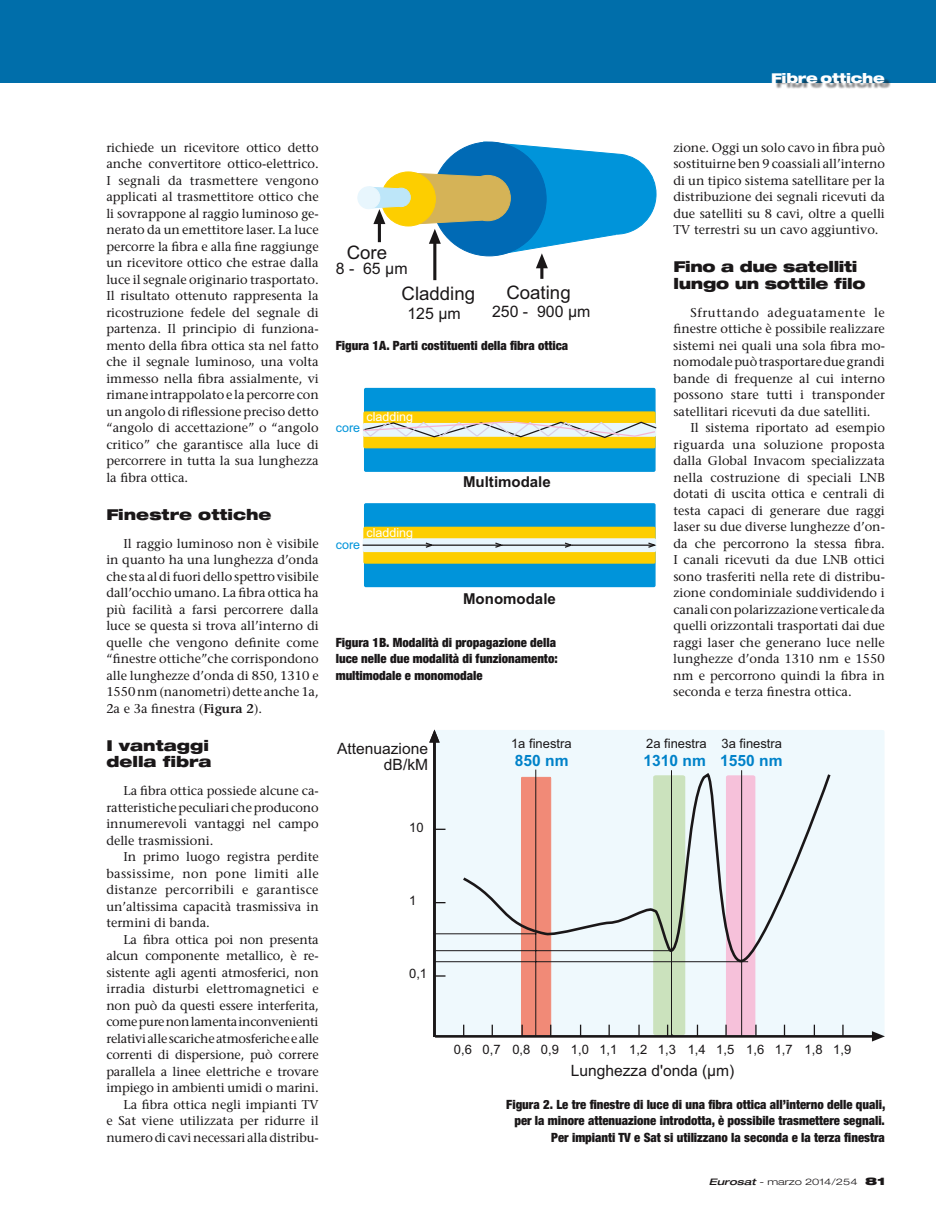
<style>
.page{position:relative;width:936px;height:1212px;background:#fff}
.page>*{position:absolute;margin:0;border:0;box-sizing:border-box;transform-origin:0 0}
.t1{font:18.6px "Arial";color:#1a1718}
.t2{font:15.9px "Arial";color:#1a1718}
.t3{font:15.6px/15.6px "Arial";color:#1a1718;text-align:right}
.t4{font:700 15.6px "Arial";color:#0082c9}
.t5{font:900 expanded 15px/16.5px "Helvetica Neue LT Std";letter-spacing:-.02em;color:#1a1718}
.t6{font:900 expanded 15px/16.5px "Helvetica Neue LT Std";color:#1a1718}
.t7{font:700 15px "Arial";color:#1a1718}
.t8{font:900 expanded 13.5px "Helvetica Neue LT Std";letter-spacing:-.02em;color:#fff}
.t9{font:13.05px "Arial";color:#1a1718}
.t10{font:500 12.75px/16.5px "Stone Serif Std";color:#1a1718;text-align:justify}
.t11{font:900 condensed 12.75px/16.5px "Helvetica Neue LT Std";color:#1a1718;text-align:right}
.t12{font:12.6px "Arial";color:#fff}
.t13{font:12.6px "Arial";color:#0094da}
.t14{font:300 expanded 9px "Helvetica Neue";color:#1a1718;scale:1.2 1}
.s1{font-weight:600}
.s2{font-weight:500;font-style:italic}
.s3{font-weight:900;font-size:10.5px}
</style>
<div class="page">
<div style="left:0;top:0;width:935px;height:83px;background:#006eaa"></div>
<div style="left:774px;top:76px;width:116px;height:13px;background:#1a1718;opacity:.5"></div>
<div style="left:358px;top:187px;width:22px;height:22px;background:#e8f6fd;border-radius:50%"></div>
<div style="left:357px;top:187px;width:23px;height:22px;border:1px solid #e8f6fd;border-radius:50%"></div>
<hr style="left:433px;top:243px;width:3px;height:37px;background:#1a1718">
<svg style="left:369px;top:142px;width:287px;height:137px"></svg>
<div style="left:364px;top:388px;width:291px;height:83px;background:#0094da"></div>
<div style="left:364px;top:388px;width:291px;height:84px;border:1px solid #0094da"></div>
<div style="left:364px;top:412px;width:291px;height:36px;background:#fdce00"></div>
<div style="left:363px;top:411px;width:292px;height:37px;border:1px solid #fdce00"></div>
<svg style="left:363px;top:420px;width:293px;height:19px"></svg>
<div style="left:364px;top:504px;width:291px;height:82px;background:#0094da"></div>
<div style="left:364px;top:503px;width:291px;height:84px;border:1px solid #0094da"></div>
<div style="left:364px;top:527px;width:291px;height:36px;background:#fdce00"></div>
<div style="left:363px;top:527px;width:292px;height:37px;border:1px solid #fdce00"></div>
<div style="left:363px;top:539px;width:292px;height:12px;background:#e8f6fd"></div>
<div style="left:363px;top:538px;width:293px;height:14px;border:1px solid #e8f6fd"></div>
<svg style="left:425px;top:542px;width:7px;height:6px"></svg>
<hr style="left:363px;top:544px;width:68px;height:2px;background:#1a1718">
<svg style="left:495px;top:542px;width:7px;height:6px"></svg>
<hr style="left:432px;top:544px;width:68px;height:2px;background:#1a1718">
<svg style="left:564px;top:542px;width:7px;height:6px"></svg>
<hr style="left:502px;top:544px;width:68px;height:2px;background:#1a1718">
<svg style="left:648px;top:541px;width:8px;height:8px"></svg>
<hr style="left:571px;top:544px;width:82px;height:2px;background:#1a1718">
<div style="left:434px;top:731px;width:449px;height:305px;background:#eff9fd"></div>
<div style="left:726px;top:776px;width:28px;height:258px;background:#f6c1da;border-radius:2px"></div>
<div style="left:725px;top:775px;width:30px;height:260px;border:1px solid #f6c1da;border-radius:2px"></div>
<svg style="left:460px;top:771px;width:371px;height:192px"></svg>
<svg style="left:871px;top:1031px;width:13px;height:10px"></svg>
<hr style="left:435px;top:1035px;width:437px;height:3px;background:#1a1718">
<svg style="left:429px;top:729px;width:10px;height:13px"></svg>
<hr style="left:433px;top:742px;width:2px;height:295px;background:#1a1718">
<svg style="left:696px;top:1025px;width:2px;height:11px"></svg>
<svg style="left:813px;top:1025px;width:2px;height:10px"></svg>
<svg style="left:491px;top:1025px;width:2px;height:10px"></svg>
<svg style="left:520px;top:776px;width:31px;height:260px;background:#ea8a79"></svg>
<svg style="left:783px;top:1025px;width:2px;height:11px"></svg>
<hr style="left:434px;top:961px;width:314px;height:1px;background:#1a1718">
<hr style="left:434px;top:950px;width:237px;height:1px;background:#1a1718">
<hr style="left:433px;top:933px;width:103px;height:1px;background:#1a1718">
<hr style="left:535px;top:769px;width:1px;height:267px;background:#1a1718">
<svg style="left:652px;top:774px;width:34px;height:264px;background:#c3d8b7"></svg>
<hr style="left:671px;top:770px;width:1px;height:266px;background:#1a1718">
<hr style="left:741px;top:770px;width:1px;height:266px;background:#1a1718">
<p class="t8" style="left:771px;top:69px;width:115px">Fibre ottiche</p>
<p class="t10" style="left:106px;top:139px;width:214px">richiede un ricevitore ottico detto anche convertitore ottico-elettrico.<br>I segnali da trasmettere vengono applicati al trasmettitore ottico che li sovrappone al raggio luminoso ge&shy;nerato da un emettitore laser. La luce percorre la fibra e alla fine raggiunge un ricevitore ottico che estrae dalla luce il segnale originario trasportato.<br>Il risultato ottenuto rappresenta la ricostruzione fedele del segnale di partenza. Il principio di funziona&shy;mento della fibra ottica sta nel fatto che il segnale luminoso, una volta immesso nella fibra assialmente, vi rimane intrappolato e la percorre con un angolo di riflessione preciso detto “angolo di accettazione” o “angolo critico” che garantisce alla luce di percorrere in tutta la sua lunghezza la fibra ottica.</p>
<p class="t6" style="left:106px;top:506px;width:167px">Finestre ottiche</p>
<p class="t10" style="left:106px;top:535px;width:214px;text-indent:17px">Il raggio luminoso non è visibile in quanto ha una lunghezza d’onda che sta al di fuori dello spettro visibile dall’occhio umano. La fibra ottica ha più facilità a farsi percorrere dalla luce se questa si trova all’interno di quelle che vengono definite come “finestre ottiche”che corrispondono alle lunghezze d’onda di 850, 1310 e 1550 nm (nanometri) dette anche 1a, 2a e 3a finestra (<span class="s1">Figura 2</span>).</p>
<p class="t6" style="left:106px;top:737px;width:107px">I vantaggi della fibra</p>
<p class="t10" style="left:106px;top:782px;width:214px;text-indent:17px">La fibra ottica possiede alcune ca&shy;ratteristiche peculiari che producono innumerevoli vantaggi nel campo delle trasmissioni.</p>
<p class="t10" style="left:106px;top:848px;width:214px;text-indent:17px">In primo luogo registra perdite bassissime, non pone limiti alle distanze percorribili e garantisce un’altissima capacità trasmissiva in termini di banda.</p>
<p class="t10" style="left:106px;top:931px;width:214px;text-align:right">La fibra ottica poi non presenta alcun componente metallico, è re&shy;sistente agli agenti atmosferici, non irradia disturbi elettromagnetici e non può da questi essere interferita, come pure non lamenta inconvenienti relativi alle scariche atmosferiche e alle correnti di dispersione, può correre parallela a linee elettriche e trovare impiego in ambienti umidi o marini.<br>La fibra ottica negli impianti TV<br>e Sat viene utilizzata per ridurre il numero di cavi necessari alla distribu-</p>
<h1 class="t1" style="left:347px;top:240px;width:42px">Core</h1>
<p class="t2" style="left:336px;top:258px;width:73px">8 - 65 µm</p>
<h1 class="t1" style="left:401px;top:281px;width:75px">Cladding</h1>
<h1 class="t1" style="left:506px;top:281px;width:66px">Coating</h1>
<p class="t2" style="left:407px;top:303px;width:55px">125 µm</p>
<p class="t2" style="left:492px;top:301px;width:100px">250 - 900 µm</p>
<p class="t11" style="left:336px;top:337px;width:234px">Figura 1A. Parti costituenti della fibra ottica</p>
<p class="t12" style="left:366px;top:408px;width:48px">cladding</p>
<p class="t13" style="left:336px;top:419px;width:26px">core</p>
<p class="t12" style="left:366px;top:525px;width:48px">cladding</p>
<p class="t13" style="left:336px;top:536px;width:26px">core</p>
<p class="t7" style="left:463px;top:472px;width:89px">Multimodale</p>
<p class="t7" style="left:463px;top:589px;width:94px">Monomodale</p>
<p class="t11" style="left:336px;top:634px;width:223px;text-align:left">Figura 1B. Modalità di propagazione della luce nelle due modalità di funzionamento: multimodale e monomodale</p>
<p class="t10" style="left:673px;top:139px;width:213px">zione. Oggi un solo cavo in fibra può sostituirne ben 9 coassiali all’interno di un tipico sistema satellitare per la distribuzione dei segnali ricevuti da due satelliti su 8 cavi, oltre a quelli TV terrestri su un cavo aggiuntivo.</p>
<p class="t5" style="left:673px;top:258px;width:193px">Fino a due satelliti lungo un sottile filo</p>
<p class="t10" style="left:673px;top:304px;width:213px;text-indent:17px">Sfruttando adeguatamente le finestre ottiche è possibile realizzare sistemi nei quali una sola fibra mo&shy;nomodale può trasportare due grandi bande di frequenze al cui interno possono stare tutti i transponder satellitari ricevuti da due satelliti.</p>
<p class="t10" style="left:673px;top:419px;width:213px;text-indent:17px">Il sistema riportato ad esempio riguarda una soluzione proposta dalla Global Invacom specializzata nella costruzione di speciali LNB dotati di uscita ottica e centrali di testa capaci di generare due raggi laser su due diverse lunghezze d’on&shy;da che percorrono la stessa fibra.<br>I canali ricevuti da due LNB ottici sono trasferiti nella rete di distribu&shy;zione condominiale suddividendo i canali con polarizzazione verticale da quelli orizzontali trasportati dai due raggi laser che generano luce nelle lunghezze d’onda 1310 nm e 1550 nm e percorrono quindi la fibra in seconda e terza finestra ottica.</p>
<p class="t3" style="left:337px;top:741px;width:92px">Attenuazione dB/kM</p>
<p class="t9" style="left:409px;top:819px;width:16px">10</p>
<p class="t9" style="left:409px;top:892px;width:9px">1</p>
<p class="t9" style="left:409px;top:964px;width:20px">0,1</p>
<p class="t9" style="left:511px;top:735px;width:62px">1a finestra</p>
<p class="t9" style="left:646px;top:735px;width:137px">2a finestra 3a finestra</p>
<p class="t4" style="left:515px;top:750px;width:55px">850 nm</p>
<p class="t4" style="left:643px;top:750px;width:140px">1310 nm 1550 nm</p>
<p class="t9" style="left:454px;top:1041px;width:399px">0,6 0,7 0,8 0,9 1,0 1,1 1,2 1,3 1,4 1,5 1,6 1,7 1,8 1,9</p>
<p class="t3" style="left:570px;top:1063px;width:165px">Lunghezza d'onda (µm)</p>
<p class="t11" style="left:506px;top:1096px;width:380px">Figura 2. Le tre finestre di luce di una fibra ottica all’interno delle quali, per la minore attenuazione introdotta, è possibile trasmettere segnali.<br>Per impianti TV e Sat si utilizzano la seconda e la terza finestra</p>
<p class="t14" style="left:708px;top:1176px;width:149px"><span class="s2">Eurosat</span> - marzo 2014/254 <span class="s3">81</span></p>
</div>
